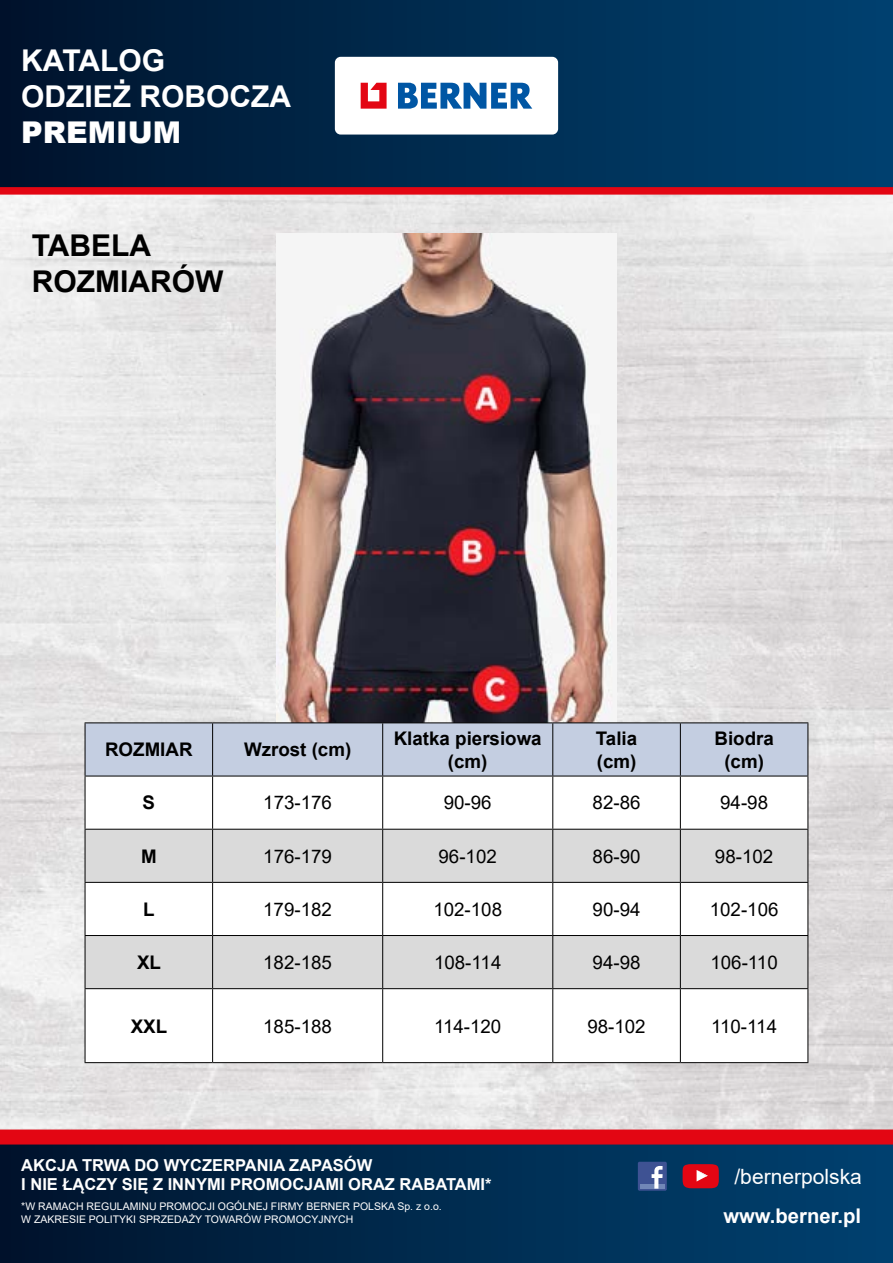
<style>
.page{position:relative;width:893px;height:1263px;background:#fff}
.page>*{position:absolute;margin:0;border:0;box-sizing:border-box;transform-origin:0 0}
.t1{font:700 30px/36px "Arial";color:#fff}
.t2{font:700 30px/36px "Arial";color:#000}
.t3{font:900 30px "Arial";color:#fff}
.t4{font:21px "Arial";color:#fff}
.t5{font:700 20.25px "Arial";color:#fff}
.t6{font:18.75px "Arial";color:#000}
.t7{font:700 18.75px/22.5px "Arial";color:#000;text-align:center}
.t8{font:700 16.5px/19.8px "Arial";color:#fff}
.t9{font:10.5px/12.6px "Arial";color:#fff}
</style>
<div class="page">
<img style="left:0;top:195px;width:893px;height:934px">
<div style="left:0;top:1135px;width:893px;height:128px;background:linear-gradient(to right,#00132d,#004271)"></div>
<div style="left:638px;top:1162px;width:29px;height:29px;background:#3e5293;border-radius:2px"></div>
<hr style="left:640px;top:1184px;width:25px;height:4px;background:#7187b7">
<svg style="left:652px;top:1166px;width:11px;height:22px"></svg>
<div style="left:683px;top:1164px;width:36px;height:24px;background:#e30613;border-radius:9px"></div>
<svg style="left:697px;top:1170px;width:11px;height:11px"></svg>
<div style="left:0;top:0;width:893px;height:191px;background:linear-gradient(to right,#00142d,#004271)"></div>
<div style="left:335px;top:57px;width:223px;height:78px;background:#fff;border-radius:6px"></div>
<svg style="left:398px;top:83px;width:134px;height:26px"></svg>
<svg style="left:361px;top:83px;width:26px;height:26px"></svg>
<div style="left:0;top:1129px;width:893px;height:15px;background:#e30613"></div>
<div style="left:0;top:187px;width:893px;height:8px;background:#e30613"></div>
<img style="left:276px;top:234px;width:341px;height:488px">
<div style="left:86px;top:723px;width:721px;height:52px;background:#c4cee1"></div>
<svg style="left:86px;top:776px;width:721px;height:286px"></svg>
<svg style="left:86px;top:830px;width:721px;height:158px;fill:#dadada"></svg>
<hr style="left:85px;top:722px;width:128px;height:1px;background:#000">
<hr style="left:85px;top:723px;width:1px;height:52px;background:#000">
<hr style="left:213px;top:722px;width:170px;height:1px;background:#000">
<hr style="left:212px;top:723px;width:1px;height:52px;background:#000">
<hr style="left:383px;top:722px;width:170px;height:1px;background:#000">
<hr style="left:382px;top:723px;width:1px;height:52px;background:#000">
<hr style="left:553px;top:722px;width:127px;height:1px;background:#000">
<hr style="left:552px;top:723px;width:1px;height:52px;background:#000">
<hr style="left:680px;top:722px;width:128px;height:1px;background:#000">
<hr style="left:680px;top:723px;width:1px;height:52px;background:#000">
<hr style="left:807px;top:723px;width:1px;height:52px;background:#000">
<hr style="left:85px;top:775px;width:128px;height:1px;background:#000">
<hr style="left:213px;top:775px;width:170px;height:1px;background:#000">
<hr style="left:383px;top:775px;width:170px;height:1px;background:#000">
<hr style="left:553px;top:775px;width:127px;height:1px;background:#000">
<hr style="left:680px;top:775px;width:128px;height:1px;background:#000">
<hr style="left:85px;top:776px;width:1px;height:53px;background:#000">
<hr style="left:212px;top:776px;width:1px;height:53px;background:#000">
<hr style="left:382px;top:776px;width:1px;height:53px;background:#000">
<hr style="left:552px;top:776px;width:1px;height:53px;background:#000">
<hr style="left:680px;top:776px;width:1px;height:53px;background:#000">
<hr style="left:807px;top:776px;width:1px;height:53px;background:#000">
<hr style="left:85px;top:829px;width:128px;height:1px;background:#000">
<hr style="left:85px;top:830px;width:1px;height:52px;background:#000">
<hr style="left:213px;top:829px;width:170px;height:1px;background:#000">
<hr style="left:212px;top:830px;width:1px;height:52px;background:#000">
<hr style="left:383px;top:829px;width:170px;height:1px;background:#000">
<hr style="left:382px;top:830px;width:1px;height:52px;background:#000">
<hr style="left:553px;top:829px;width:127px;height:1px;background:#000">
<hr style="left:552px;top:830px;width:1px;height:52px;background:#000">
<hr style="left:680px;top:829px;width:128px;height:1px;background:#000">
<hr style="left:680px;top:830px;width:1px;height:52px;background:#000">
<hr style="left:807px;top:830px;width:1px;height:52px;background:#000">
<hr style="left:85px;top:882px;width:128px;height:1px;background:#000">
<hr style="left:85px;top:883px;width:1px;height:52px;background:#000">
<hr style="left:213px;top:882px;width:170px;height:1px;background:#000">
<hr style="left:212px;top:883px;width:1px;height:52px;background:#000">
<hr style="left:383px;top:882px;width:170px;height:1px;background:#000">
<hr style="left:382px;top:883px;width:1px;height:52px;background:#000">
<hr style="left:553px;top:882px;width:127px;height:1px;background:#000">
<hr style="left:552px;top:883px;width:1px;height:52px;background:#000">
<hr style="left:680px;top:882px;width:128px;height:1px;background:#000">
<hr style="left:680px;top:883px;width:1px;height:52px;background:#000">
<hr style="left:807px;top:883px;width:1px;height:52px;background:#000">
<hr style="left:85px;top:935px;width:128px;height:1px;background:#000">
<hr style="left:85px;top:936px;width:1px;height:52px;background:#000">
<hr style="left:213px;top:935px;width:170px;height:1px;background:#000">
<hr style="left:212px;top:936px;width:1px;height:52px;background:#000">
<hr style="left:383px;top:935px;width:170px;height:1px;background:#000">
<hr style="left:382px;top:936px;width:1px;height:52px;background:#000">
<hr style="left:553px;top:935px;width:127px;height:1px;background:#000">
<hr style="left:552px;top:936px;width:1px;height:52px;background:#000">
<hr style="left:680px;top:935px;width:128px;height:1px;background:#000">
<hr style="left:680px;top:936px;width:1px;height:52px;background:#000">
<hr style="left:807px;top:936px;width:1px;height:52px;background:#000">
<hr style="left:85px;top:988px;width:128px;height:1px;background:#000">
<hr style="left:85px;top:989px;width:1px;height:73px;background:#000">
<hr style="left:213px;top:988px;width:170px;height:1px;background:#000">
<hr style="left:212px;top:989px;width:1px;height:73px;background:#000">
<hr style="left:383px;top:988px;width:170px;height:1px;background:#000">
<hr style="left:382px;top:989px;width:1px;height:73px;background:#000">
<hr style="left:553px;top:988px;width:127px;height:1px;background:#000">
<hr style="left:552px;top:989px;width:1px;height:73px;background:#000">
<hr style="left:680px;top:988px;width:128px;height:1px;background:#000">
<hr style="left:680px;top:989px;width:1px;height:73px;background:#000">
<hr style="left:807px;top:989px;width:1px;height:73px;background:#000">
<hr style="left:85px;top:1062px;width:128px;height:1px;background:#000">
<hr style="left:213px;top:1062px;width:170px;height:1px;background:#000">
<hr style="left:383px;top:1062px;width:170px;height:1px;background:#000">
<hr style="left:553px;top:1062px;width:127px;height:1px;background:#000">
<hr style="left:680px;top:1062px;width:128px;height:1px;background:#000">
<h1 class="t1" style="left:21px;top:42px;width:272px">KATALOG<br>ODZIEŻ ROBOCZA</h1>
<h1 class="t3" style="left:21px;top:110px;width:161px">PREMIUM</h1>
<h1 class="t2" style="left:32px;top:227px;width:193px">TABELA<br>ROZMIARÓW</h1>
<p class="t7" style="left:105px;top:739px;width:89px">ROZMIAR</p>
<p class="t7" style="left:244px;top:739px;width:109px">Wzrost (cm)</p>
<p class="t7" style="left:394px;top:727px;width:149px">Klatka piersiowa (cm)</p>
<p class="t7" style="left:596px;top:727px;width:43px;text-align:left">Talia (cm)</p>
<p class="t7" style="left:714px;top:727px;width:61px">Biodra (cm)</p>
<p class="t7" style="left:143px;top:792px;width:14px">S</p>
<p class="t6" style="left:263px;top:790px;width:70px">173-176</p>
<p class="t6" style="left:444px;top:790px;width:49px">90-96</p>
<p class="t6" style="left:593px;top:790px;width:49px">82-86</p>
<p class="t6" style="left:720px;top:790px;width:49px">94-98</p>
<p class="t7" style="left:141px;top:845px;width:17px">M</p>
<p class="t6" style="left:263px;top:843px;width:70px">176-179</p>
<p class="t6" style="left:439px;top:843px;width:60px">96-102</p>
<p class="t6" style="left:593px;top:843px;width:49px">86-90</p>
<p class="t6" style="left:715px;top:843px;width:60px">98-102</p>
<p class="t7" style="left:143px;top:898px;width:13px">L</p>
<p class="t6" style="left:263px;top:896px;width:70px">179-182</p>
<p class="t6" style="left:433px;top:896px;width:70px">102-108</p>
<p class="t6" style="left:593px;top:896px;width:49px">90-94</p>
<p class="t6" style="left:710px;top:896px;width:70px">102-106</p>
<p class="t7" style="left:137px;top:951px;width:25px">XL</p>
<p class="t6" style="left:263px;top:949px;width:70px">182-185</p>
<p class="t6" style="left:434px;top:949px;width:69px">108-114</p>
<p class="t6" style="left:593px;top:949px;width:49px">94-98</p>
<p class="t6" style="left:710px;top:949px;width:69px">106-110</p>
<p class="t7" style="left:131px;top:1015px;width:38px">XXL</p>
<p class="t6" style="left:263px;top:1013px;width:70px">185-188</p>
<p class="t6" style="left:434px;top:1013px;width:69px">114-120</p>
<p class="t6" style="left:587px;top:1013px;width:60px">98-102</p>
<p class="t6" style="left:711px;top:1013px;width:68px">110-114</p>
<p class="t8" style="left:21px;top:1155px;width:472px">AKCJA TRWA DO WYCZERPANIA ZAPASÓW<br>I NIE ŁĄCZY SIĘ Z INNYMI PROMOCJAMI ORAZ RABATAMI*</p>
<p class="t9" style="left:21px;top:1200px;width:422px">*W RAMACH REGULAMINU PROMOCJI OGÓLNEJ FIRMY BERNER POLSKA Sp. z o.o.<br>W ZAKRESIE POLITYKI SPRZEDAŻY TOWARÓW PROMOCYJNYCH</p>
<p class="t4" style="left:734px;top:1162px;width:129px">/bernerpolska</p>
<p class="t5" style="left:723px;top:1201px;width:139px">www.berner.pl</p>
</div>
